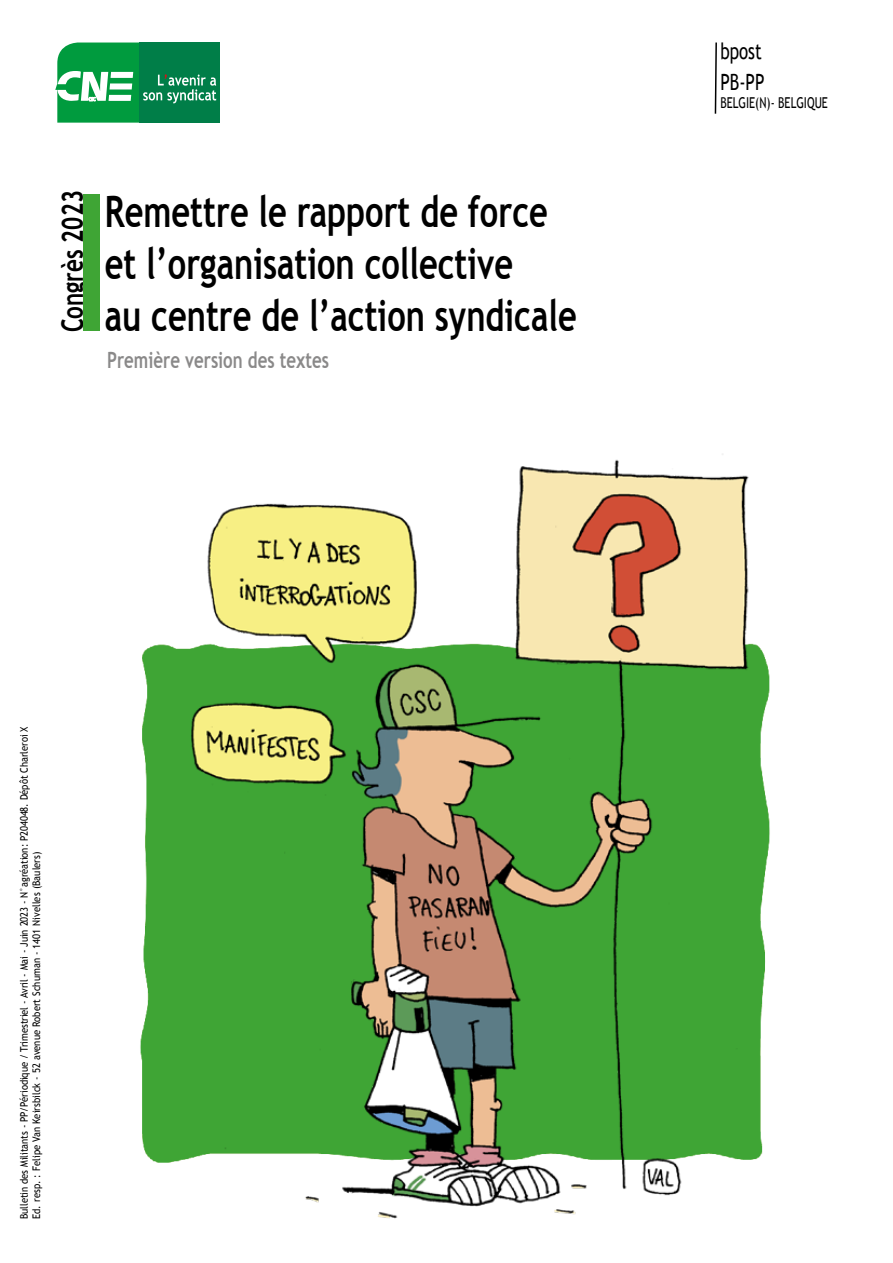
<style>
.page{position:relative;width:893px;height:1263px;background:#fff}
.page>*{position:absolute;margin:0;border:0;box-sizing:border-box;transform-origin:0 0}
.t1{font:700 43.5px/52.2px "Trebuchet MS";color:#000;scale:.75 1}
.t2{font:700 29.85px "Trebuchet MS";color:#000;scale:.75 1}
.t3{font:700 22.5px "Trebuchet MS";color:#8a8989;scale:.75 1}
.t4{font:22.5px/31.2px "Trebuchet MS";color:#000;scale:.75 1}
.t5{font:15px "Trebuchet MS";color:#000;scale:.75 1}
.t6{font:10.5px/12.6px "Trebuchet MS";letter-spacing:-.01em;color:#000;scale:.9 1}
</style>
<div class="page">
<img style="left:140px;top:644px;width:50px;height:519px">
<img style="left:190px;top:454px;width:580px;height:765px">
<div style="left:139px;top:43px;width:81px;height:80px;background:#007e48"></div>
<svg style="left:55px;top:43px;width:161px;height:80px"></svg>
<svg style="left:714px;top:42px;width:3px;height:72px"></svg>
<div style="left:83px;top:194px;width:16px;height:137px;background:#3fa535"></div>
<h2 class="t2" style="left:54px;top:332px;width:191px;rotate:-90deg">Congrès 2023</h2>
<h1 class="t1" style="left:105px;top:185px;width:631px">Remettre le rapport de force et l’organisation collective<br>au centre de l’action syndicale</h1>
<h3 class="t3" style="left:107px;top:346px;width:297px">Première version des textes</h3>
<p class="t6" style="left:18px;top:1219px;width:549px;rotate:-90deg">Bulletin des Militants - PP/Périodique / Trimestriel - Avril - Mai - Juin 2023 - N°agréation: P204048. Dépôt Charleroi X<br>Ed. resp. : Felipe Van Keirsbilck - 52 avenue Robert Schuman - 1401 Nivelles (Baulers)</p>
<h3 class="t4" style="left:720px;top:36px;width:60px">bpost<br>PB-PP</h3>
<h3 class="t5" style="left:720px;top:94px;width:145px">BELGIE(N)- BELGIQUE</h3>
</div>
